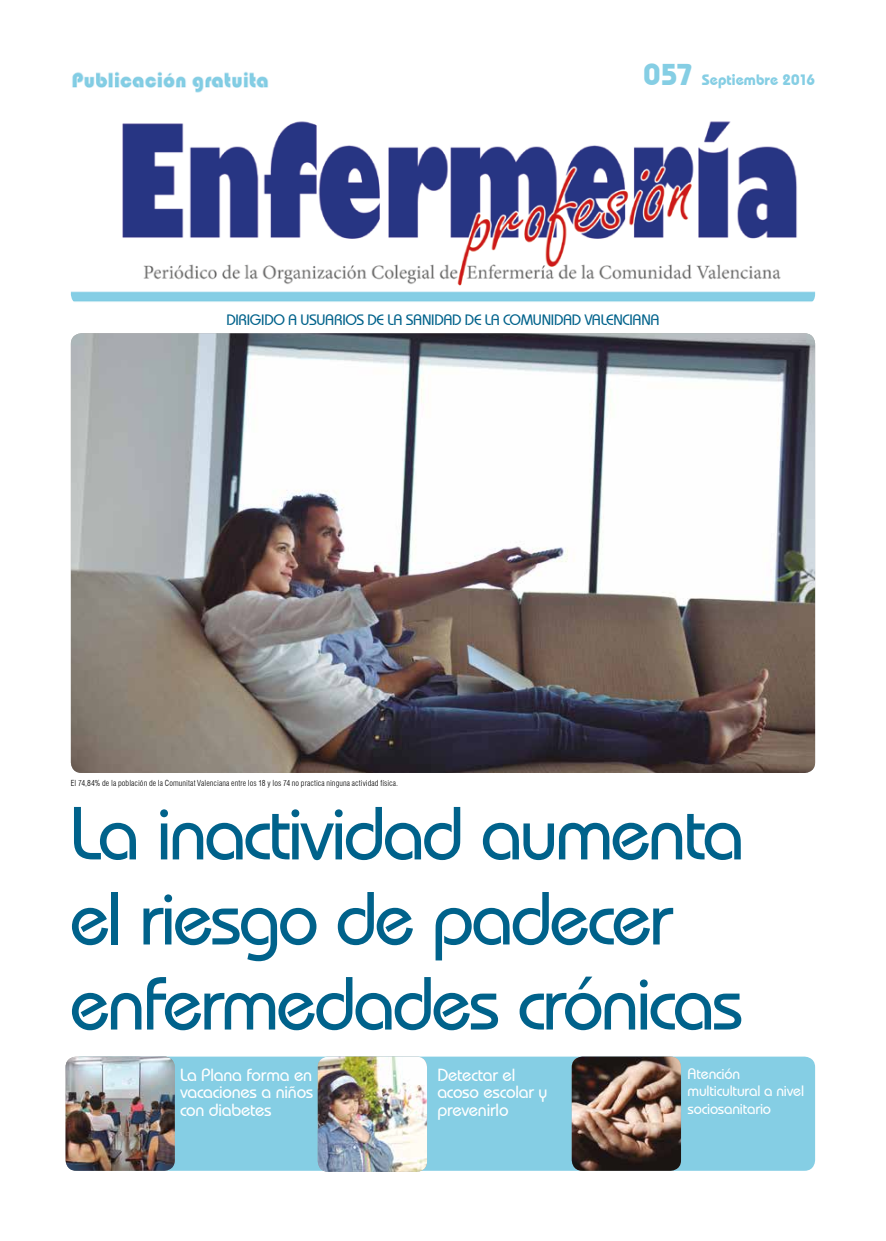
<style>
.page{position:relative;width:886px;height:1241px;background:#fff}
.page>*{position:absolute;margin:0;border:0;box-sizing:border-box;transform-origin:0 0}
.t1{font:500 75px/85px "Bauhaus IT Cby BT";letter-spacing:-.04em;color:#00628b}
.t2{font:500 17.5px/17.5px "Bauhaus IT Cby BT";letter-spacing:-.015em;color:#fff;text-align:justify}
.t3{font:500 15px "Bauhaus IT Cby BT";letter-spacing:-.02em;color:#00628b}
.t4{font:500 15px/17.5px "Bauhaus IT Cby BT";letter-spacing:-.01em;color:#fff}
.t5{font:700 15px "Bauhaus IT Cby BT";color:#85cee4}
.t6{font:300 condensed 8.12px "Swiss 721 BT";letter-spacing:.015em;color:#000}
.s1{font-size:30px}
</style>
<div class="page">
<img style="left:71px;top:333px;width:744px;height:439px">
<div style="left:71px;top:1056px;width:744px;height:114px;background:#85cee4;border-radius:11px"></div>
<img style="left:318px;top:1056px;width:109px;height:115px">
<img style="left:572px;top:1056px;width:109px;height:114px">
<img style="left:71px;top:71px;width:744px;height:231px">
<img style="left:66px;top:1056px;width:109px;height:114px">
<h3 class="t5" style="left:643px;top:71px;width:173px"><span class="s1">057</span> Septiembre 2016</h3>
<h3 class="t3" style="left:226px;top:310px;width:435px">DIRIGIDO A USUARIOS DE LA SANIDAD DE LA COMUNIDAD VALENCIANA</h3>
<p class="t6" style="left:71px;top:778px;width:329px">El 74,84% de la población de la Comunitat Valenciana entre los 18 y los 74 no practica ninguna actividad física.</p>
<h1 class="t1" style="left:70px;top:789px;width:676px">La inactividad aumenta el riesgo de padecer enfermedades crónicas</h1>
<h2 class="t2" style="left:180px;top:1065px;width:135px">La Plana forma en vacaciones a niños con diabetes</h2>
<h2 class="t2" style="left:437px;top:1065px;width:112px;text-align:left">Detectar el acoso escolar y prevenirlo</h2>
<h3 class="t4" style="left:687px;top:1064px;width:118px">Atención multicultural a nivel sociosanitario</h3>
</div>
